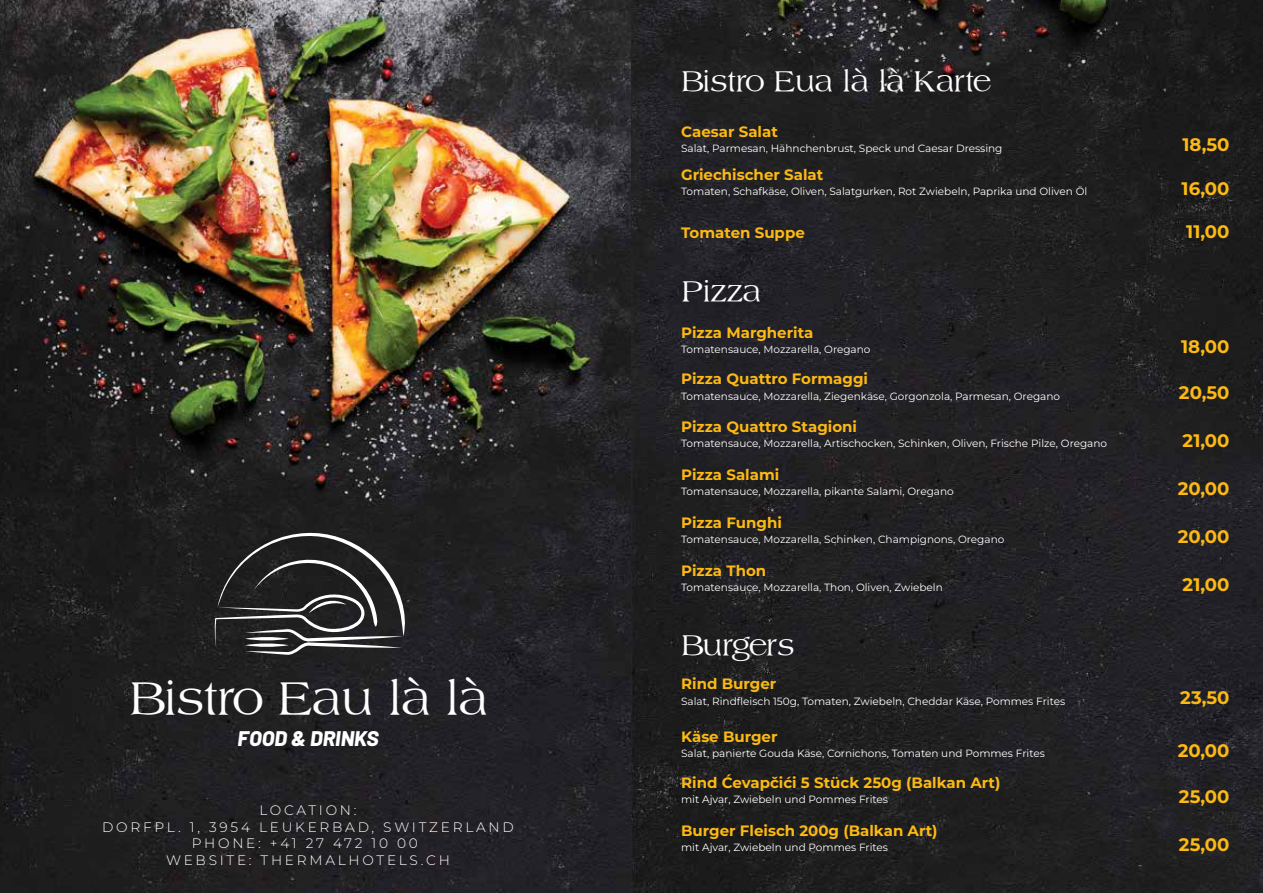
<style>
.page{position:relative;width:1263px;height:893px;background:#fff}
.page>*{position:absolute;margin:0;border:0;box-sizing:border-box;transform-origin:0 0}
.t1{font:48.15px "Countryside S Si";color:#fff}
.t2{font:30px "Countryside S Si";color:#fff}
.t3{font:italic 800 21.15px "Barlow";color:#fff}
.t4{font:700 18.15px "Montserrat";color:#fcb913}
.t5{font:700 15px "Montserrat";color:#fcb913}
.t6{font:300 13.65px/16.5px "Montserrat";letter-spacing:.2em;color:#fff;text-align:center}
.t7{font:10.5px "Montserrat";color:#fff}
</style>
<div class="page">
<img style="left:0;top:0;width:631px;height:893px">
<div style="left:631px;top:0;width:632px;height:893px;background:#202021"></div>
<svg style="left:214px;top:527px;width:192px;height:128px;background:#3a3a3b"></svg>
<h1 class="t1" style="left:132px;top:671px;width:358px">Bistro Eau là là</h1>
<h3 class="t3" style="left:238px;top:722px;width:143px">FOOD &amp; DRINKS</h3>
<h3 class="t6" style="left:102px;top:802px;width:413px">LOCATION:<br>DORFPL. 1, 3954 LEUKERBAD, SWITZERLAND<br>PHONE: +41 27 472 10 00<br>WEBSITE: THERMALHOTELS.CH</h3>
<h2 class="t2" style="left:682px;top:65px;width:310px">Bistro Eua là là Karte</h2>
<h3 class="t5" style="left:681px;top:121px;width:98px">Caesar Salat</h3>
<p class="t7" style="left:681px;top:141px;width:323px">Salat, Parmesan, Hähnchenbrust, Speck und Caesar Dressing</p>
<h3 class="t4" style="left:1182px;top:133px;width:49px">18,50</h3>
<h3 class="t5" style="left:681px;top:165px;width:144px">Griechischer Salat</h3>
<p class="t7" style="left:681px;top:184px;width:408px">Tomaten, Schafkäse, Oliven, Salatgurken, Rot Zwiebeln, Paprika und Oliven Öl</p>
<h3 class="t4" style="left:1181px;top:176px;width:49px">16,00</h3>
<h3 class="t5" style="left:681px;top:223px;width:125px">Tomaten Suppe</h3>
<h3 class="t4" style="left:1186px;top:220px;width:45px">11,00</h3>
<h2 class="t2" style="left:682px;top:274px;width:80px">Pizza</h2>
<h3 class="t5" style="left:681px;top:323px;width:134px">Pizza Margherita</h3>
<p class="t7" style="left:681px;top:342px;width:191px">Tomatensauce, Mozzarella, Oregano</p>
<h3 class="t4" style="left:1181px;top:334px;width:50px">18,00</h3>
<h3 class="t5" style="left:681px;top:369px;width:188px">Pizza Quattro Formaggi</h3>
<p class="t7" style="left:681px;top:389px;width:380px">Tomatensauce, Mozzarella, Ziegenkäse, Gorgonzola, Parmesan, Oregano</p>
<h3 class="t4" style="left:1179px;top:381px;width:52px">20,50</h3>
<h3 class="t5" style="left:681px;top:417px;width:177px">Pizza Quattro Stagioni</h3>
<p class="t7" style="left:681px;top:437px;width:427px">Tomatensauce, Mozzarella, Artischocken, Schinken, Oliven, Frische Pilze, Oregano</p>
<h3 class="t4" style="left:1183px;top:429px;width:48px">21,00</h3>
<h3 class="t5" style="left:681px;top:465px;width:100px">Pizza Salami</h3>
<p class="t7" style="left:681px;top:485px;width:274px">Tomatensauce, Mozzarella, pikante Salami, Oregano</p>
<h3 class="t4" style="left:1178px;top:476px;width:53px">20,00</h3>
<h3 class="t5" style="left:681px;top:513px;width:102px">Pizza Funghi</h3>
<p class="t7" style="left:681px;top:532px;width:325px">Tomatensauce, Mozzarella, Schinken, Champignons, Oregano</p>
<h3 class="t4" style="left:1178px;top:524px;width:53px">20,00</h3>
<h3 class="t5" style="left:681px;top:560px;width:87px">Pizza Thon</h3>
<p class="t7" style="left:681px;top:580px;width:263px">Tomatensauce, Mozzarella, Thon, Oliven, Zwiebeln</p>
<h3 class="t4" style="left:1183px;top:572px;width:48px">21,00</h3>
<h2 class="t2" style="left:682px;top:629px;width:113px">Burgers</h2>
<h3 class="t5" style="left:681px;top:674px;width:97px">Rind Burger</h3>
<p class="t7" style="left:681px;top:694px;width:386px">Salat, Rindfleisch 150g, Tomaten, Zwiebeln, Cheddar Käse, Pommes Frites</p>
<h3 class="t4" style="left:1180px;top:686px;width:51px">23,50</h3>
<h3 class="t5" style="left:681px;top:726px;width:98px">Käse Burger</h3>
<p class="t7" style="left:681px;top:746px;width:365px">Salat, panierte Gouda Käse, Cornichons, Tomaten und Pommes Frites</p>
<h3 class="t4" style="left:1178px;top:738px;width:53px">20,00</h3>
<h3 class="t5" style="left:681px;top:773px;width:321px">Rind Ćevapčići 5 Stück 250g (Balkan Art)</h3>
<p class="t7" style="left:681px;top:792px;width:208px">mit Ajvar, Zwiebeln und Pommes Frites</p>
<h3 class="t4" style="left:1179px;top:784px;width:52px">25,00</h3>
<h3 class="t5" style="left:681px;top:820px;width:258px">Burger Fleisch 200g (Balkan Art)</h3>
<p class="t7" style="left:681px;top:840px;width:208px">mit Ajvar, Zwiebeln und Pommes Frites</p>
<h3 class="t4" style="left:1179px;top:832px;width:52px">25,00</h3>
</div>
